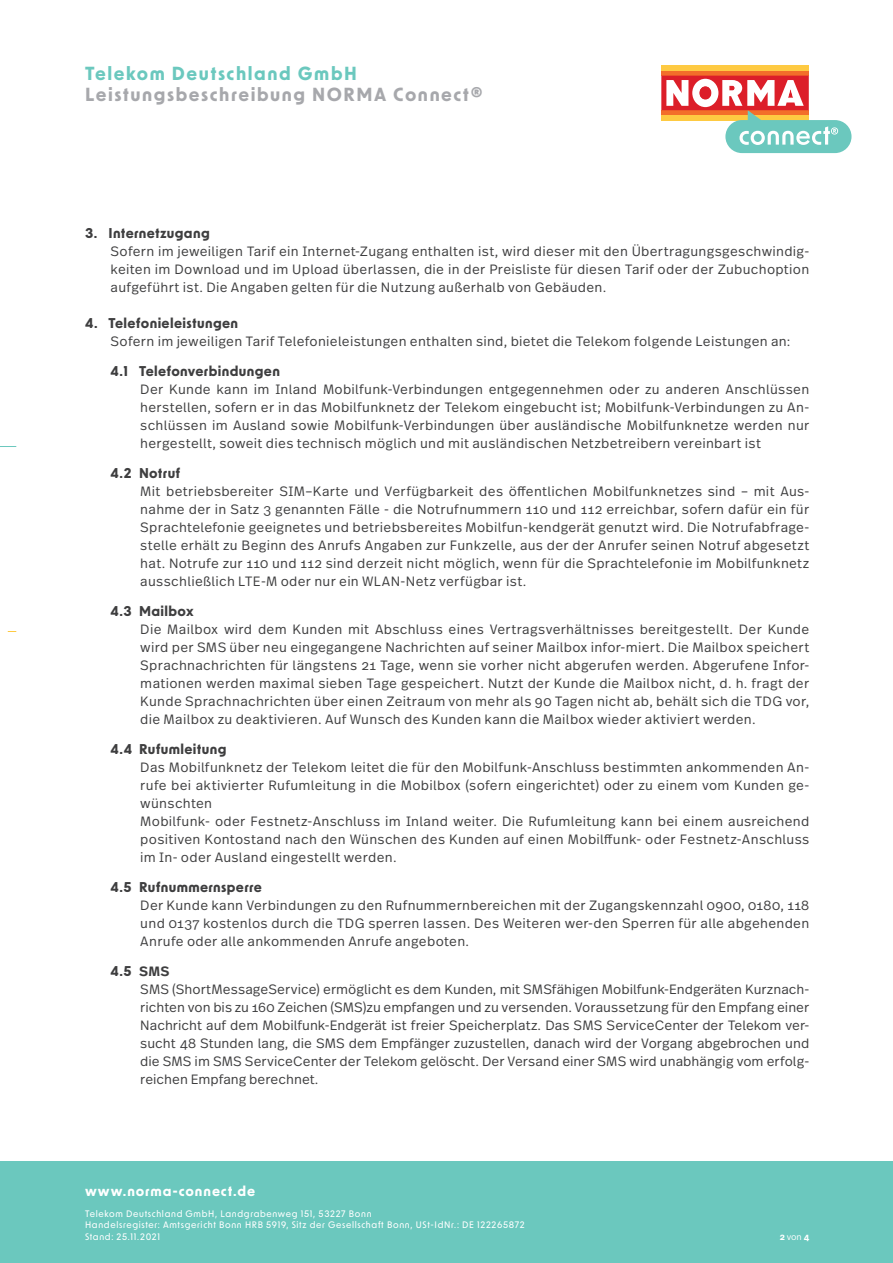
<style>
.page{position:relative;width:893px;height:1263px;background:#fff}
.page>*{position:absolute;margin:0;border:0;box-sizing:border-box;transform-origin:0 0}
.t1{font:700 18px "New Order";letter-spacing:.085em;color:#a7a8ac}
.t2{font:700 18px "New Order";letter-spacing:.085em;color:#6bc8be}
.t3{font:300 13.5px/18px "Real Text Pro";letter-spacing:.02em;color:#3e3e3f;text-align:justify}
.t4{font:700 13.5px "New Order";letter-spacing:.025em;color:#3e3e3f}
.t5{font:700 13.5px "New Order";letter-spacing:.065em;color:#fff}
.t6{font:500 9px/10.5px "New Order";letter-spacing:.075em;color:#fff}
.t7{font:300 9px "Real Text Pro";color:#fff}
.s1{font-family:"Real Text Pro";font-weight:600}
.s2{font-weight:600}
</style>
<div class="page">
<div style="left:0;top:1161px;width:893px;height:102px;background:#6bc8be"></div>
<div style="left:661px;top:65px;width:148px;height:6px;background:#feca42"></div>
<div style="left:661px;top:115px;width:148px;height:6px;background:#feca42"></div>
<div style="left:661px;top:71px;width:148px;height:5px;background:#f36e2a"></div>
<div style="left:661px;top:110px;width:148px;height:5px;background:#f36e2a"></div>
<div style="left:725px;top:120px;width:126px;height:33px;background:#6bc8be;border-radius:17px"></div>
<svg style="left:739px;top:126px;width:99px;height:19px"></svg>
<svg style="left:661px;top:76px;width:148px;height:34px"></svg>
<svg style="left:0;top:446px;width:16px;height:1px"></svg>
<h1 class="t2" style="left:85px;top:61px;width:273px">Telekom Deutschland GmbH</h1>
<h1 class="t1" style="left:85px;top:82px;width:399px">Leistungsbeschreibung NORMA Connect®</h1>
<p class="t4" style="left:85px;top:224px;width:126px">3. Internetzugang</p>
<p class="t3" style="left:111px;top:242px;width:700px">Sofern im jeweiligen Tarif ein Internet-Zugang enthalten ist, wird dieser mit den Übertragungsgeschwindig&shy;keiten im Download und im Upload überlassen, die in der Preisliste für diesen Tarif oder der Zubuchoption aufgeführt ist. Die Angaben gelten für die Nutzung außerhalb von Gebäuden.</p>
<p class="t4" style="left:85px;top:314px;width:155px">4. Telefonieleistungen</p>
<p class="t3" style="left:111px;top:332px;width:681px">Sofern im jeweiligen Tarif Telefonieleistungen enthalten sind, bietet die Telekom folgende Leistungen an:</p>
<p class="t4" style="left:111px;top:362px;width:171px">4.1 Telefonverbindungen</p>
<p class="t3" style="left:140px;top:380px;width:670px">Der Kunde kann im Inland Mobilfunk-Verbindungen entgegennehmen oder zu anderen Anschlüssen herstellen, sofern er in das Mobilfunknetz der Telekom eingebucht ist; Mobilfunk-Verbindungen zu An&shy;schlüssen im Ausland sowie Mobilfunk-Verbindungen über ausländische Mobilfunknetze werden nur hergestellt, soweit dies technisch möglich und mit ausländischen Netzbetreibern vereinbart ist</p>
<p class="t4" style="left:111px;top:464px;width:71px">4.2 Notruf</p>
<p class="t3" style="left:140px;top:482px;width:671px">Mit betriebsbereiter SIM–Karte und Verfügbarkeit des öffentlichen Mobilfunknetzes sind – mit Aus&shy;nahme der in Satz 3 genannten Fälle - die Notrufnummern 110 und 112 erreichbar, sofern dafür ein für Sprachtelefonie geeignetes und betriebsbereites Mobilfun-kendgerät genutzt wird. Die Notrufabfrage&shy;stelle erhält zu Beginn des Anrufs Angaben zur Funkzelle, aus der der Anrufer seinen Notruf abgesetzt hat. Notrufe zur 110 und 112 sind derzeit nicht möglich, wenn für die Sprachtelefonie im Mobilfunknetz ausschließlich LTE-M oder nur ein WLAN-Netz verfügbar ist.</p>
<p class="t4" style="left:111px;top:602px;width:85px">4.3 Mailbox</p>
<p class="t3" style="left:140px;top:620px;width:671px">Die Mailbox wird dem Kunden mit Abschluss eines Vertragsverhältnisses bereitgestellt. Der Kunde wird per SMS über neu eingegangene Nachrichten auf seiner Mailbox infor-miert. Die Mailbox speichert Sprachnachrichten für längstens 21 Tage, wenn sie vorher nicht abgerufen werden. Abgerufene Infor&shy;mationen werden maximal sieben Tage gespeichert. Nutzt der Kunde die Mailbox nicht, d. h. fragt der Kunde Sprachnachrichten über einen Zeitraum von mehr als 90 Tagen nicht ab, behält sich die TDG vor, die Mailbox zu deaktivieren. Auf Wunsch des Kunden kann die Mailbox wieder aktiviert werden.</p>
<p class="t4" style="left:111px;top:740px;width:118px">4.4 Rufumleitung</p>
<p class="t3" style="left:140px;top:758px;width:670px">Das Mobilfunknetz der Telekom leitet die für den Mobilfunk-Anschluss bestimmten ankommenden An&shy;rufe bei aktivierter Rufumleitung in die Mobilbox (sofern eingerichtet) oder zu einem vom Kunden ge&shy;wünschten</p>
<p class="t3" style="left:140px;top:812px;width:671px">Mobilfunk- oder Festnetz-Anschluss im Inland weiter. Die Rufumleitung kann bei einem ausreichend positiven Kontostand nach den Wünschen des Kunden auf einen Mobilffunk- oder Festnetz-Anschluss im In- oder Ausland eingestellt werden.</p>
<p class="t4" style="left:111px;top:878px;width:153px">4.5 Rufnummernsperre</p>
<p class="t3" style="left:140px;top:896px;width:670px">Der Kunde kann Verbindungen zu den Rufnummernbereichen mit der Zugangskennzahl 0900, 0180, 118 und 0137 kostenlos durch die TDG sperren lassen. Des Weiteren wer-den Sperren für alle abgehenden Anrufe oder alle ankommenden Anrufe angeboten.</p>
<p class="t4" style="left:111px;top:962px;width:61px">4.5 <span class="s1">SMS</span></p>
<p class="t3" style="left:140px;top:980px;width:670px">SMS (ShortMessageService) ermöglicht es dem Kunden, mit SMSfähigen Mobilfunk-Endgeräten Kurznach&shy;richten von bis zu 160 Zeichen (SMS)zu empfangen und zu versenden. Voraussetzung für den Empfang einer Nachricht auf dem Mobilfunk-Endgerät ist freier Speicherplatz. Das SMS ServiceCenter der Telekom ver&shy;sucht 48 Stunden lang, die SMS dem Empfänger zuzustellen, danach wird der Vorgang abgebrochen und die SMS im SMS ServiceCenter der Telekom gelöscht. Der Versand einer SMS wird unabhängig vom erfolg&shy;reichen Empfang berechnet.</p>
<p class="t5" style="left:85px;top:1182px;width:172px">www.norma-connect.de</p>
<p class="t6" style="left:85px;top:1208px;width:441px">Telekom Deutschland GmbH, Landgrabenweg 151, 53227 Bonn<br>Handelsregister: Amtsgericht Bonn HRB 5919, Sitz der Gesellschaft Bonn, USt-IdNr.: DE 122265872</p>
<p class="t6" style="left:85px;top:1231px;width:76px">Stand: 25.11.2021</p>
<p class="t7" style="left:780px;top:1230px;width:31px"><span class="s2">2</span> von <span class="s2">4</span></p>
</div>
